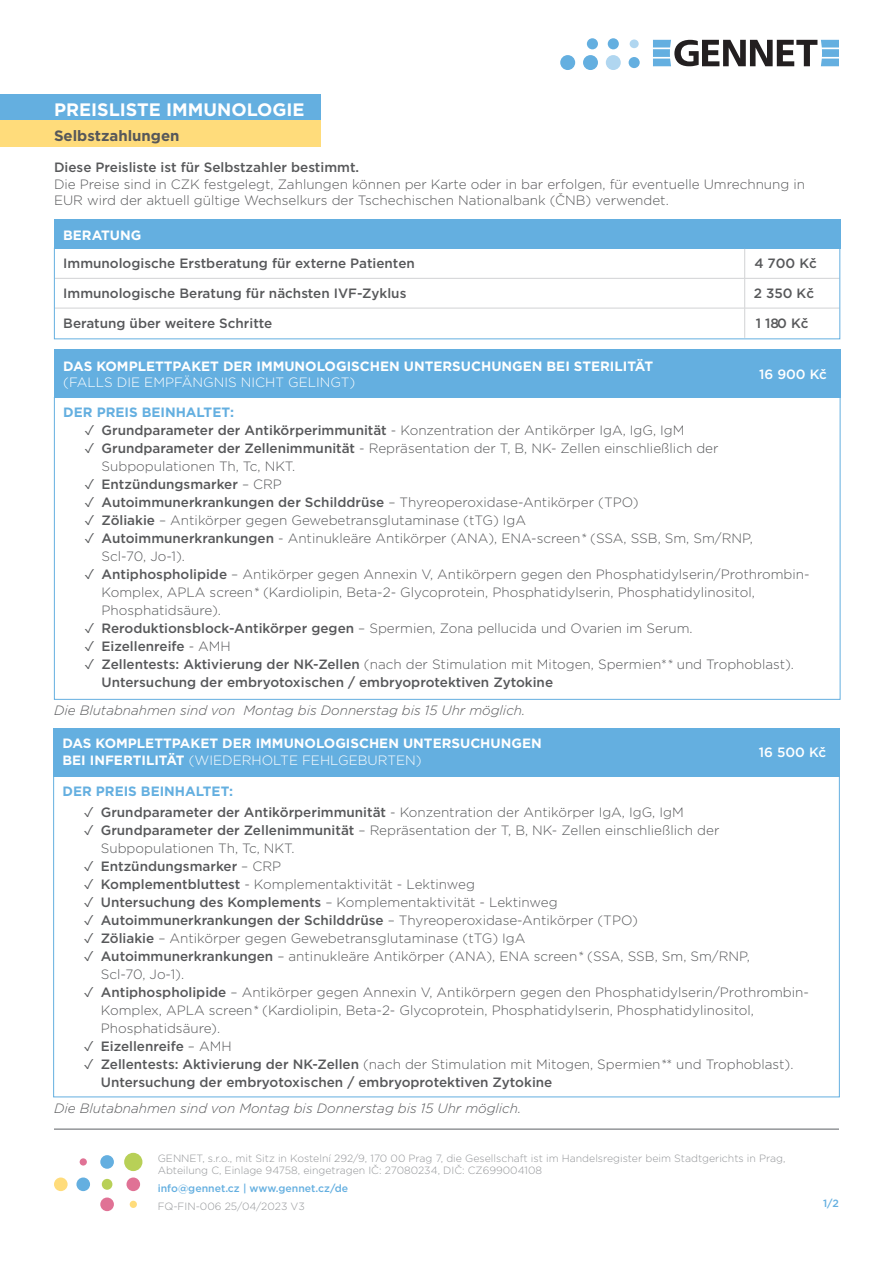
<style>
.page{position:relative;width:893px;height:1263px;background:#fff}
.page>*{position:absolute;margin:0;border:0;box-sizing:border-box;transform-origin:0 0}
.t1{font:700 18px "Gotham";color:#fff}
.t2{font:700 15px "Gotham";color:#57585a}
.t3{font:300 13.5px/18px "Gotham";color:#57585a}
.t4{font:500 13.5px/18px "Gotham";color:#57585a}
.t5{font:700 13.5px/16.2px "Gotham";color:#fff}
.t6{font:italic 300 13.5px "Gotham";color:#57585a}
.t7{font:700 13.5px "Gotham";color:#64afe0}
.t8{font:300 13.5px "Gotham";color:#fff}
.t9{font:500 13.5px "Gotham";color:#fff}
.t10{font:300 10.5px/12.6px "Gotham";color:#939598}
.t11{font:500 10.5px "Gotham";color:#64afe0}
.s1{font-weight:500}
.s2{font-weight:300}
.s3{font-style:italic}
.s4{font-weight:300;font-style:italic}
</style>
<div class="page">
<div style="left:0;top:94px;width:320px;height:27px;background:#64afe0"></div>
<div style="left:0;top:121px;width:320px;height:26px;background:#ffdc7b"></div>
<div style="left:53px;top:728px;width:787px;height:48px;background:#64afe0"></div>
<hr style="left:54px;top:1128px;width:785px;height:2px;background:#939598">
<svg style="left:653px;top:40px;width:186px;height:26px"></svg>
<div style="left:560px;top:55px;width:15px;height:15px;background:#64afe0;border-radius:50%"></div>
<div style="left:583px;top:55px;width:15px;height:15px;background:#64afe0;border-radius:50%"></div>
<div style="left:606px;top:55px;width:15px;height:15px;background:#b0d6f0;border-radius:50%"></div>
<div style="left:629px;top:57px;width:11px;height:11px;background:#64afe0;border-radius:50%"></div>
<div style="left:587px;top:38px;width:11px;height:11px;background:#64afe0;border-radius:50%"></div>
<div style="left:608px;top:38px;width:11px;height:11px;background:#64afe0;border-radius:50%"></div>
<div style="left:630px;top:39px;width:9px;height:9px;background:#b0d6f0;border-radius:50%"></div>
<div style="left:124px;top:1153px;width:18px;height:18px;background:#b8d057;border-radius:50%"></div>
<div style="left:126px;top:1177px;width:14px;height:14px;background:#e07295;border-radius:50%"></div>
<div style="left:76px;top:1177px;width:14px;height:14px;background:#64afe0;border-radius:50%"></div>
<div style="left:54px;top:1177px;width:14px;height:14px;background:#ffdc7b;border-radius:50%"></div>
<div style="left:100px;top:1197px;width:14px;height:14px;background:#e07295;border-radius:50%"></div>
<div style="left:100px;top:1155px;width:14px;height:14px;background:#64afe0;border-radius:50%"></div>
<div style="left:130px;top:1201px;width:7px;height:7px;background:#ffdc7b;border-radius:50%"></div>
<div style="left:80px;top:1158px;width:7px;height:7px;background:#e07295;border-radius:50%"></div>
<div style="left:102px;top:1179px;width:10px;height:11px;background:#b8d057;border-radius:50%"></div>
<div style="left:54px;top:219px;width:786px;height:29px;background:#64afe0"></div>
<svg style="left:744px;top:250px;width:1px;height:28px"></svg>
<hr style="left:55px;top:278px;width:690px;height:1px;background:#d1d2d4">
<hr style="left:745px;top:278px;width:94px;height:1px;background:#d1d2d4">
<hr style="left:744px;top:278px;width:1px;height:30px;background:#d1d2d4">
<hr style="left:55px;top:308px;width:690px;height:1px;background:#d1d2d4">
<hr style="left:745px;top:308px;width:94px;height:1px;background:#d1d2d4">
<hr style="left:744px;top:308px;width:1px;height:30px;background:#d1d2d4">
<div style="left:54px;top:248px;width:786px;height:91px;border:1px solid #64afe0"></div>
<div style="left:54px;top:349px;width:786px;height:48px;background:#64afe0"></div>
<h1 class="t1" style="left:54px;top:97px;width:252px">PREISLISTE IMMUNOLOGIE</h1>
<p class="t2" style="left:54px;top:125px;width:127px">Selbstzahlungen</p>
<p class="t4" style="left:54px;top:158px;width:307px">Diese Preisliste ist für Selbstzahler bestimmt.</p>
<p class="t3" style="left:54px;top:175px;width:753px;line-height:16.2px">Die Preise sind in CZK festgelegt, Zahlungen können per Karte oder in bar erfolgen, für eventuelle Umrechnung in<br>EUR wird der aktuell gültige Wechselkurs der Tschechischen Nationalbank (ČNB) verwendet.</p>
<p class="t5" style="left:63px;top:227px;width:80px">BERATUNG</p>
<p class="t4" style="left:63px;top:254px;width:353px">Immunologische Erstberatung für externe Patienten</p>
<p class="t4" style="left:754px;top:254px;width:64px">4 700 Kč</p>
<p class="t4" style="left:63px;top:284px;width:345px">Immunologische Beratung für nächsten IVF-Zyklus</p>
<p class="t4" style="left:754px;top:284px;width:62px">2 350 Kč</p>
<p class="t4" style="left:63px;top:314px;width:211px">Beratung über weitere Schritte</p>
<p class="t4" style="left:756px;top:314px;width:54px">1 180 Kč</p>
<p class="t5" style="left:63px;top:358px;width:591px">DAS KOMPLETTPAKET DER IMMUNOLOGISCHEN UNTERSUCHUNGEN BEI STERILITÄT</p>
<p class="t8" style="left:63px;top:374px;width:294px">(FALLS DIE EMPFÄNGNIS NICHT GELINGT)</p>
<p class="t9" style="left:759px;top:365px;width:69px">16 900 Kč</p>
<p class="t7" style="left:63px;top:403px;width:172px">DER PREIS BEINHALTET:</p>
<p class="t3" style="left:85px;top:421px;width:601px">✓ <span class="s1">Grundparameter der Antikörperimmunität</span> - Konzentration der Antikörper IgA, IgG, IgM</p>
<p class="t3" style="left:102px;top:439px;width:618px;text-indent:-17px">✓ <span class="s1">Grundparameter der Zellenimmunität</span> - Repräsentation der T, B, NK- Zellen einschließlich der<br>Subpopulationen Th, Tc, NKT.</p>
<p class="t4" style="left:85px;top:475px;width:199px">✓ Entzündungsmarker <span class="s2">– CRP</span></p>
<p class="t4" style="left:85px;top:493px;width:556px">✓ Autoimmunerkrankungen der Schilddrüse <span class="s2">– Thyreoperoxidase-Antikörper (TPO)</span></p>
<p class="t3" style="left:85px;top:511px;width:443px">✓ <span class="s1">Zöliakie</span> – Antikörper gegen Gewebetransglutaminase (tTG) IgA</p>
<p class="t3" style="left:102px;top:529px;width:653px;text-indent:-17px">✓ <span class="s1">Autoimmunerkrankungen</span> - Antinukleäre Antikörper (ANA), ENA-screen<span class="s3">*</span> (SSA, SSB, Sm, Sm/RNP,<br>Scl-70, Jo-1).</p>
<p class="t3" style="left:102px;top:565px;width:710px;text-indent:-17px">✓ <span class="s1">Antiphospholipide</span> – Antikörper gegen Annexin V, Antikörpern gegen den Phosphatidylserin/Prothrombin-<br>Komplex, APLA screen<span class="s3">*</span> (Kardiolipin, Beta-2- Glycoprotein, Phosphatidylserin, Phosphatidylinositol,<br>Phosphatidsäure).</p>
<p class="t3" style="left:85px;top:619px;width:610px">✓ <span class="s1">Reroduktionsblock-Antikörper gegen</span> – Spermien, Zona pellucida und Ovarien im Serum.</p>
<p class="t4" style="left:85px;top:637px;width:148px">✓ Eizellenreife <span class="s2">- AMH</span></p>
<p class="t4" style="left:102px;top:655px;width:694px;text-indent:-17px">✓ Zellentests: Aktivierung der NK-Zellen <span class="s2">(nach der Stimulation mit Mitogen, Spermien*</span><span class="s4">*</span> <span class="s2">und Trophoblast).<br></span>Untersuchung der embryotoxischen / embryoprotektiven Zytokine</p>
<p class="t6" style="left:54px;top:701px;width:473px">Die Blutabnahmen sind von Montag bis Donnerstag bis 15 Uhr möglich.</p>
<p class="t5" style="left:63px;top:735px;width:481px">DAS KOMPLETTPAKET DER IMMUNOLOGISCHEN UNTERSUCHUNGEN<br>BEI INFERTILITÄT <span class="s2">(WIEDERHOLTE FEHLGEBURTEN)</span></p>
<p class="t9" style="left:759px;top:744px;width:69px">16 500 Kč</p>
<p class="t7" style="left:63px;top:782px;width:172px">DER PREIS BEINHALTET:</p>
<p class="t3" style="left:84px;top:802px;width:601px">✓ <span class="s1">Grundparameter der Antikörperimmunität</span> - Konzentration der Antikörper IgA, IgG, IgM</p>
<p class="t3" style="left:101px;top:820px;width:620px;text-indent:-17px">✓ <span class="s1">Grundparameter der Zellenimmunität</span> – Repräsentation der T, B, NK- Zellen einschließlich der<br>Subpopulationen Th, Tc, NKT.</p>
<p class="t4" style="left:84px;top:857px;width:199px">✓ Entzündungsmarker <span class="s2">– CRP</span></p>
<p class="t3" style="left:84px;top:874px;width:393px">✓ <span class="s1">Komplementbluttest</span> - Komplementaktivität - Lektinweg</p>
<p class="t3" style="left:84px;top:892px;width:475px">✓ <span class="s1">Untersuchung des Komplements</span> – Komplementaktivität - Lektinweg</p>
<p class="t4" style="left:84px;top:911px;width:556px">✓ Autoimmunerkrankungen der Schilddrüse <span class="s2">– Thyreoperoxidase-Antikörper (TPO)</span></p>
<p class="t3" style="left:84px;top:928px;width:443px">✓ <span class="s1">Zöliakie</span> – Antikörper gegen Gewebetransglutaminase (tTG) IgA</p>
<p class="t3" style="left:101px;top:946px;width:651px;text-indent:-17px">✓ <span class="s1">Autoimmunerkrankungen</span> – antinukleäre Antikörper (ANA), ENA screen<span class="s3">*</span> (SSA, SSB, Sm, Sm/RNP,<br>Scl-70, Jo-1).</p>
<p class="t3" style="left:101px;top:982px;width:710px;text-indent:-17px">✓ <span class="s1">Antiphospholipide</span> – Antikörper gegen Annexin V, Antikörpern gegen den Phosphatidylserin/Prothrombin-<br>Komplex, APLA screen<span class="s3">*</span> (Kardiolipin, Beta-2- Glycoprotein, Phosphatidylserin, Phosphatidylinositol,<br>Phosphatidsäure).</p>
<p class="t4" style="left:84px;top:1036px;width:149px">✓ Eizellenreife <span class="s2">– AMH</span></p>
<p class="t4" style="left:101px;top:1054px;width:694px;text-indent:-17px">✓ Zellentests: Aktivierung der NK-Zellen <span class="s2">(nach der Stimulation mit Mitogen, Spermien</span><span class="s4">*</span><span class="s2">* und Trophoblast).<br></span>Untersuchung der embryotoxischen / embryoprotektiven Zytokine</p>
<p class="t6" style="left:54px;top:1100px;width:469px">Die Blutabnahmen sind von Montag bis Donnerstag bis 15 Uhr möglich.</p>
<p class="t10" style="left:158px;top:1151px;width:629px">GENNET, s.r.o., mit Sitz in Kostelní 292/9, 170 00 Prag 7, die Gesellschaft ist im Handelsregister beim Stadtgerichts in Prag,<br>Abteilung C, Einlage 94758, eingetragen IČ: 27080234, DIČ: CZ699004108</p>
<p class="t11" style="left:158px;top:1182px;width:192px">info@gennet.cz | www.gennet.cz/de</p>
<p class="t10" style="left:158px;top:1200px;width:149px">FQ-FIN-006 25/04/2023 V3</p>
<p class="t11" style="left:823px;top:1196px;width:17px">1/2</p>
</div>
